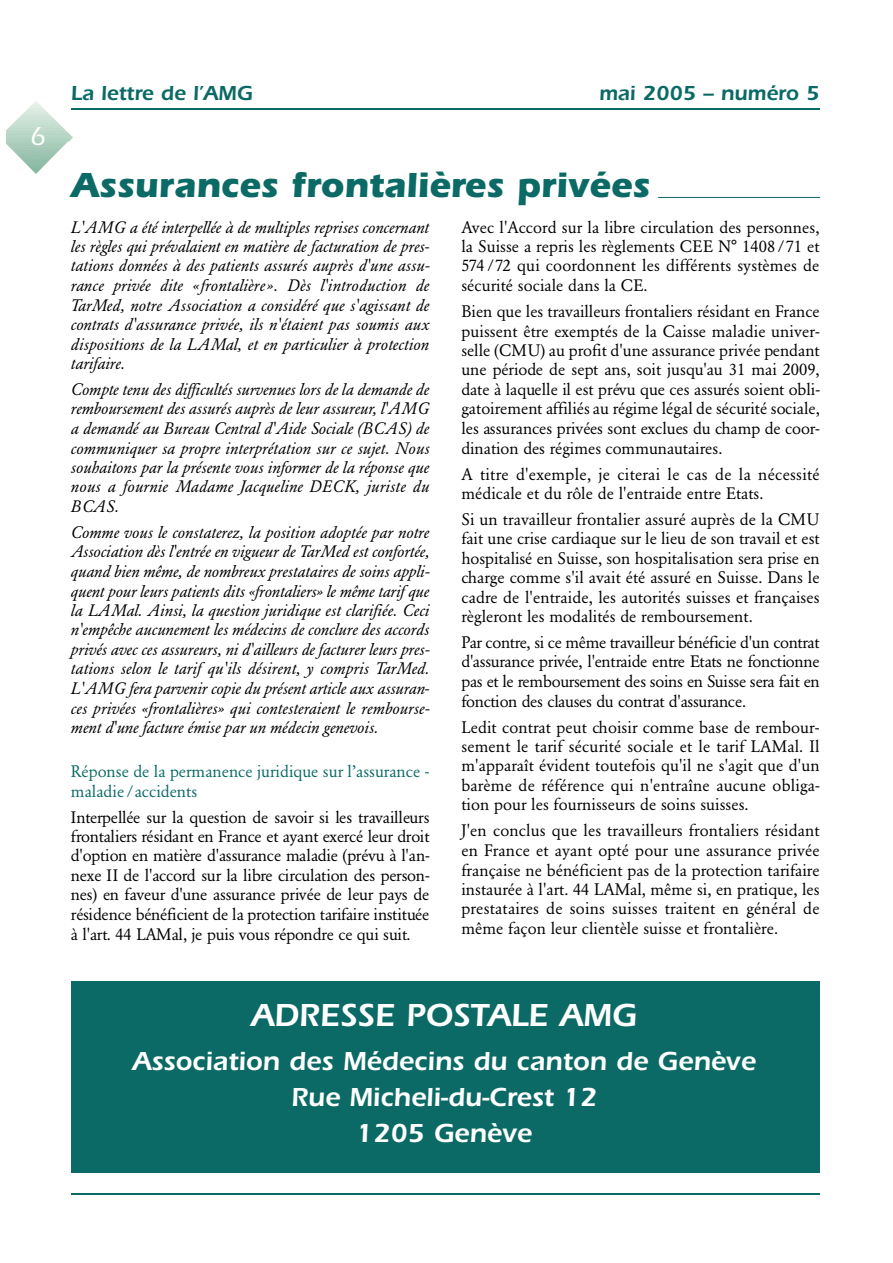
<style>
.page{position:relative;width:893px;height:1263px;background:#fff}
.page>*{position:absolute;margin:0;border:0;box-sizing:border-box;transform-origin:0 0}
.t1{font:700 36px "Itc Eras";color:#0b6a65}
.t2{font:600 33px "Itc Eras";color:#fff}
.t3{font:600 27px/36px "Itc Eras";color:#fff;text-align:center}
.t4{font:500 27px "Itc Eras";color:#fff}
.t5{font:600 21px "Itc Eras";color:#0b6a65}
.t6{font:16.5px/19.5px "Garamond BE";color:#000;text-align:justify}
.t7{font:italic 16.5px/19.5px "Garamond BE";letter-spacing:.01em;color:#000;text-align:justify}
.t8{font:16.5px/19.5px "Garamond BE";color:#0b6a65}
</style>
<div class="page">
<hr style="left:71px;top:109px;width:748px;height:1px;background:#0b6a65">
<hr style="left:71px;top:1193px;width:748px;height:1px;background:#0b6a65">
<img style="left:6px;top:101px;width:66px;height:40px">
<img style="left:6px;top:141px;width:63px;height:32px">
<hr style="left:658px;top:197px;width:162px;height:1px;background:#0b6a65">
<div style="left:71px;top:981px;width:748px;height:192px;background:#0b6a65"></div>
<h3 class="t4" style="left:30px;top:127px;width:17px">6</h3>
<p class="t5" style="left:71px;top:86px;width:183px">La lettre de l’AMG</p>
<p class="t5" style="left:599px;top:86px;width:222px">mai 2005 – numéro 5</p>
<h1 class="t1" style="left:71px;top:173px;width:580px">Assurances frontalières privées</h1>
<p class="t7" style="left:71px;top:218px;width:360px">L'AMG a été interpellée à de multiples reprises concernant les règles qui prévalaient en matière de facturation de pres&shy;tations données à des patients assurés auprès d'une assu&shy;rance privée dite «fr o n ta liè re». Dès l'introduction de TarMed, notre Association a considéré que s'agissant de contrats d'assurance privée, ils n'étaient pas soumis aux dispositions de la LAMal, et en particulier à protection tarifaire.</p>
<p class="t7" style="left:71px;top:381px;width:360px">Compte tenu des difficultés survenues lors de la demande de remboursement des assurés auprès de leur assureur, l'AMG a demandé au Bureau Central d'Aide Sociale (BCAS) de communiquer sa propre interprétation sur ce sujet. Nous souhaitons par la présente vous informer de la réponse que nous a fournie Madame Jacqueline DECK, juriste du BCAS.</p>
<p class="t7" style="left:71px;top:524px;width:360px">Comme vous le constaterez, la position adoptée par notre Association dès l'entrée en vigueur de TarMed est confortée, quand bien même, de nombreux prestataires de soins appli&shy;quent pour leurs patients dits «frontaliers» le même tarif que la LAMal. Ainsi, la question juridique est clarifiée. Ceci n'empêche aucunement les médecins de conclure des accords privés avec ces assureurs, ni d'ailleurs de facturer leurs pres&shy;tations selon le tarif qu'ils désirent, y compris TarMed.<br>L'AMG fera parvenir copie du présent article aux assuran&shy;ces privées «frontalières» qui contesteraient le rembourse&shy;ment d'une facture émise par un médecin genevois.</p>
<p class="t8" style="left:71px;top:763px;width:360px">Réponse de la permanence juridique sur l’assurance - maladie /accidents</p>
<p class="t6" style="left:71px;top:809px;width:360px">Interpellée sur la question de savoir si les travailleurs frontaliers résidant en France et ayant exercé leur droit d'option en matière d'assurance maladie (prévu à l'an&shy;nexe II de l'accord sur la libre circulation des person&shy;nes) en faveur d'une assurance privée de leur pays de résidence bénéficient de la protection tarifaire instituée à l'art. 44 LAMal, je puis vous répondre ce qui suit.</p>
<p class="t6" style="left:461px;top:218px;width:360px">Avec l'Accord sur la libre circulation des personnes, la Suisse a repris les règlements CEE N° 1408 /71 et 574 /72 qui coordonnent les différents systèmes de sécurité sociale dans la CE.</p>
<p class="t6" style="left:461px;top:303px;width:360px">Bien que les travailleurs frontaliers résidant en France puissent être exemptés de la Caisse maladie univer&shy;selle (CMU) au profit d'une assurance privée pendant une période de sept ans, soit jusqu'au 31 mai 2009, date à laquelle il est prévu que ces assurés soient obli&shy;gatoirement affiliés au régime légal de sécurité sociale, les assurances privées sont exclues du champ de coor&shy;dination des régimes communautaires.</p>
<p class="t6" style="left:461px;top:465px;width:360px">A titre d'exemple, je citerai le cas de la nécessité médicale et du rôle de l'entraide entre Etats.</p>
<p class="t6" style="left:461px;top:511px;width:360px">Si un travailleur frontalier assuré auprès de la CMU fait une crise cardiaque sur le lieu de son travail et est hospitalisé en Suisse, son hospitalisation sera prise en charge comme s'il avait été assuré en Suisse. Dans le cadre de l'entraide, les autorités suisses et françaises règleront les modalités de remboursement.</p>
<p class="t6" style="left:461px;top:634px;width:360px">Par contre, si ce même travailleur bénéficie d'un contrat d'assurance privée, l'entraide entre Etats ne fonctionne pas et le remboursement des soins en Suisse sera fait en fonction des clauses du contrat d'assurance.</p>
<p class="t6" style="left:461px;top:719px;width:360px">Ledit contrat peut choisir comme base de rembour&shy;sement le tarif sécurité sociale et le tarif LAMal. Il m'apparaît évident toutefois qu'il ne s'agit que d'un barème de référence qui n'entraîne aucune obliga&shy;tion pour les fournisseurs de soins suisses.</p>
<p class="t6" style="left:461px;top:822px;width:360px">J'en conclus que les travailleurs frontaliers résidant en France et ayant opté pour une assurance privée française ne bénéficient pas de la protection tarifaire instaurée à l'art. 44 LAMal, même si, en pratique, les prestataires de soins suisses traitent en général de même façon leur clientèle suisse et frontalière.</p>
<h2 class="t2" style="left:251px;top:1004px;width:387px">ADRESSE POSTALE AMG</h2>
<h3 class="t3" style="left:132px;top:1046px;width:624px">Association des Médecins du canton de Genève<br>Rue Micheli-du-Crest 12<br>1205 Genève</h3>
</div>
